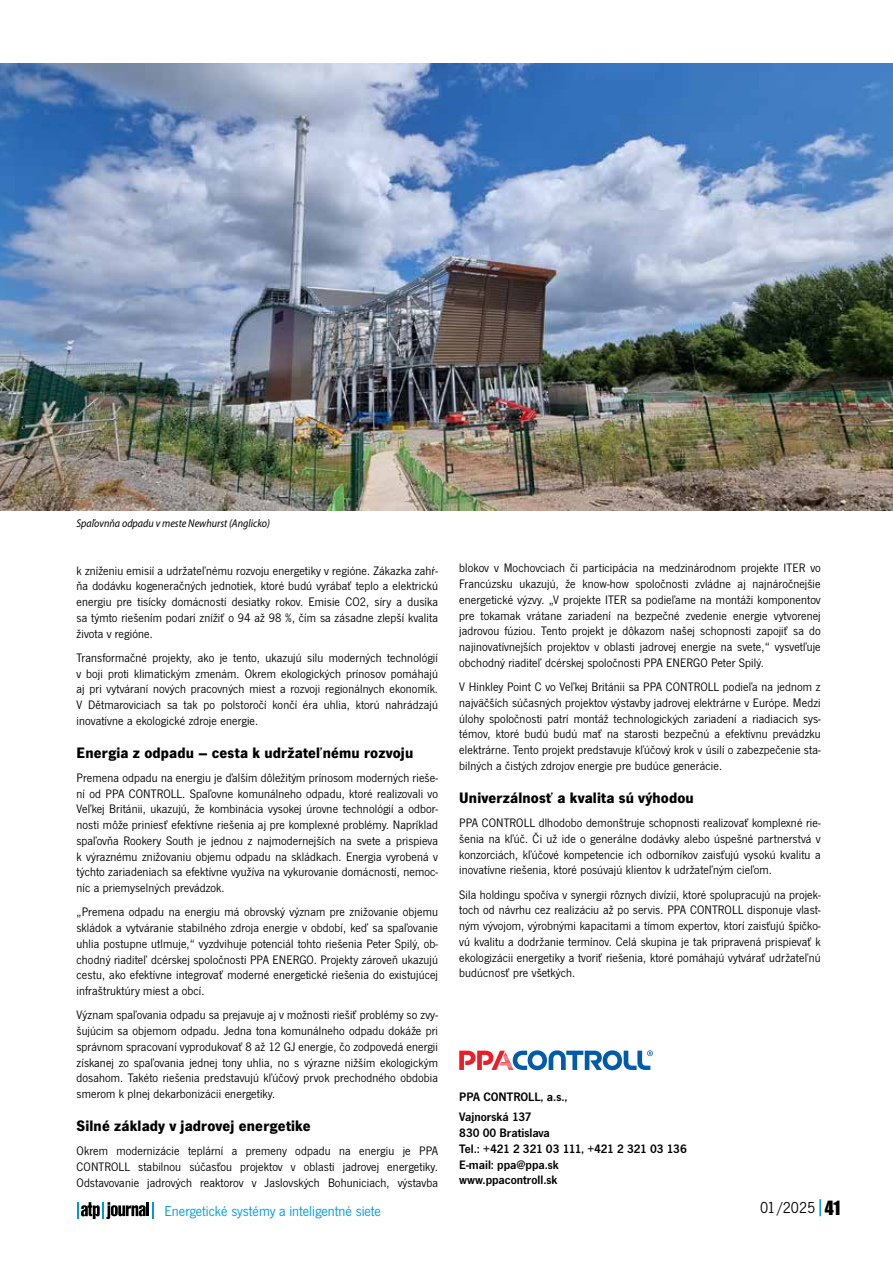
<style>
.page{position:relative;width:893px;height:1263px;background:#fff}
.page>*{position:absolute;margin:0;border:0;box-sizing:border-box;transform-origin:0 0}
.t1{font:16.5px "News Gothic TOT";color:#000}
.t2{font:700 15.75px "News Gothic TOT";letter-spacing:.01em;color:#000}
.t3{font:15px "News Gothic TOT";color:#009adb}
.t4{font:12.75px/15.8px "News Gothic TOT";letter-spacing:.01em;color:#000;text-align:justify}
.t5{font:600 12.75px/15.8px "News Gothic TOT";color:#000}
.t6{font:italic 11.25px "Myriad Pro";color:#000;scale:.9 1}
.s1{font-family:"Impact";font-size:18px}
</style>
<div class="page">
<img style="left:0;top:64px;width:893px;height:446px">
<svg style="left:152px;top:1202px;width:2px;height:17px"></svg>
<svg style="left:77px;top:1202px;width:69px;height:17px"></svg>
<hr style="left:146px;top:1202px;width:3px;height:14px;background:#000">
<svg style="left:819px;top:1199px;width:2px;height:17px"></svg>
<svg style="left:459px;top:1050px;width:194px;height:20px"></svg>
<p class="t6" style="left:77px;top:516px;width:216px">Spaľovnňa odpadu v meste Newhurst (Anglicko)</p>
<p class="t4" style="left:77px;top:563px;width:363px">k zníženiu emisií a udržateľnému rozvoju energetiky v regióne. Zákazka zahŕ&shy;ňa dodávku kogeneračných jednotiek, ktoré budú vyrábať teplo a elektrickú energiu pre tisícky domácností desiatky rokov. Emisie CO2, síry a dusíka sa týmto riešením podarí znížiť o 94 až 98 %, čím sa zásadne zlepší kvalita života v regióne.</p>
<p class="t4" style="left:77px;top:650px;width:363px">Transformačné projekty, ako je tento, ukazujú silu moderných technológií v boji proti klimatickým zmenám. Okrem ekologických prínosov pomáhajú aj pri vytváraní nových pracovných miest a rozvoji regionálnych ekonomík.<br>V Dětmaroviciach sa tak po polstoročí končí éra uhlia, ktorú nahrádzajú inovatívne a ekologické zdroje energie.</p>
<p class="t2" style="left:77px;top:743px;width:338px">Energia z odpadu – cesta k udržateľnému rozvoju</p>
<p class="t4" style="left:77px;top:770px;width:363px">Premena odpadu na energiu je ďalším dôležitým prínosom moderných rieše&shy;ní od PPA CONTROLL. Spaľovne komunálneho odpadu, ktoré realizovali vo Veľkej Británii, ukazujú, že kombinácia vysokej úrovne technológií a odbor&shy;nosti môže priniesť efektívne riešenia aj pre komplexné problémy. Napríklad spaľovňa Rookery South je jednou z najmodernejších na svete a prispieva k výraznému znižovaniu objemu odpadu na skládkach. Energia vyrobená v týchto zariadeniach sa efektívne využíva na vykurovanie domácností, nemoc&shy;níc a priemyselných prevádzok.</p>
<p class="t4" style="left:77px;top:904px;width:363px">„Premena odpadu na energiu má obrovský význam pre znižovanie objemu skládok a vytváranie stabilného zdroja energie v období, keď sa spaľovanie uhlia postupne utlmuje,“ vyzdvihuje potenciál tohto riešenia Peter Spilý, ob&shy;chodný riaditeľ dcérskej spoločnosti PPA ENERGO. Projekty zároveň ukazujú cestu, ako efektívne integrovať moderné energetické riešenia do existujúcej infraštruktúry miest a obcí.</p>
<p class="t4" style="left:77px;top:1007px;width:363px">Význam spaľovania odpadu sa prejavuje aj v možnosti riešiť problémy so zvy&shy;šujúcim sa objemom odpadu. Jedna tona komunálneho odpadu dokáže pri správnom spracovaní vyprodukovať 8 až 12 GJ energie, čo zodpovedá energii získanej zo spaľovania jednej tony uhlia, no s výrazne nižším ekologickým dosahom. Takéto riešenia predstavujú kľúčový prvok prechodného obdobia smerom k plnej dekarbonizácii energetiky.</p>
<p class="t2" style="left:77px;top:1116px;width:236px">Silné základy v jadrovej energetike</p>
<p class="t4" style="left:77px;top:1143px;width:363px">Okrem modernizácie teplární a premeny odpadu na energiu je PPA CONTROLL stabilnou súčasťou projektov v oblasti jadrovej energetiky.<br>Odstavovanie jadrových reaktorov v Jaslovských Bohuniciach, výstavba</p>
<p class="t4" style="left:459px;top:560px;width:363px">blokov v Mochovciach či participácia na medzinárodnom projekte ITER vo Francúzsku ukazujú, že know-how spoločnosti zvládne aj najnáročnejšie energetické výzvy. „V projekte ITER sa podieľame na montáži komponentov pre tokamak vrátane zariadení na bezpečné zvedenie energie vytvorenej jadrovou fúziou. Tento projekt je dôkazom našej schopnosti zapojiť sa do najinovatívnejších projektov v oblasti jadrovej energie na svete,“ vysvetľuje obchodný riaditeľ dcérskej spoločnosti PPA ENERGO Peter Spilý.</p>
<p class="t4" style="left:459px;top:679px;width:363px">V Hinkley Point C vo Veľkej Británii sa PPA CONTROLL podieľa na jednom z najväčších súčasných projektov výstavby jadrovej elektrárne v Európe. Medzi úlohy spoločnosti patrí montáž technologických zariadení a riadiacich sys&shy;témov, ktoré budú budú mať na starosti bezpečnú a efektívnu prevádzku elektrárne. Tento projekt predstavuje kľúčový krok v úsilí o zabezpečenie sta&shy;bilných a čistých zdrojov energie pre budúce generácie.</p>
<p class="t2" style="left:459px;top:788px;width:236px">Univerzálnosť a kvalita sú výhodou</p>
<p class="t4" style="left:459px;top:815px;width:363px">PPA CONTROLL dlhodobo demonštruje schopnosti realizovať komplexné rie&shy;šenia na kľúč. Či už ide o generálne dodávky alebo úspešné partnerstvá v konzorciách, kľúčové kompetencie ich odborníkov zaisťujú vysokú kvalitu a inovatívne riešenia, ktoré posúvajú klientov k udržateľným cieľom.</p>
<p class="t4" style="left:459px;top:886px;width:363px">Sila holdingu spočíva v synergii rôznych divízií, ktoré spolupracujú na projek&shy;toch od návrhu cez realizáciu až po servis. PPA CONTROLL disponuje vlast&shy;ným vývojom, výrobnými kapacitami a tímom expertov, ktorí zaisťujú špičko&shy;vú kvalitu a dodržanie termínov. Celá skupina je tak pripravená prispievať k ekologizácii energetiky a tvoriť riešenia, ktoré pomáhajú vytvárať udržateľnú budúcnosť pre všetkých.</p>
<p class="t5" style="left:459px;top:1087px;width:110px;line-height:20px">PPA CONTROLL, a.s.,<br>Vajnorská 137</p>
<p class="t5" style="left:459px;top:1125px;width:229px">830 00 Bratislava<br>Tel.: +421 2 321 03 111, +421 2 321 03 136<br>E-mail: ppa@ppa.sk<br>www.ppacontroll.sk</p>
<p class="t3" style="left:165px;top:1202px;width:218px">Energetické systémy a inteligentné siete</p>
<p class="t1" style="left:760px;top:1199px;width:82px">01/2025 <span class="s1">41</span></p>
</div>
